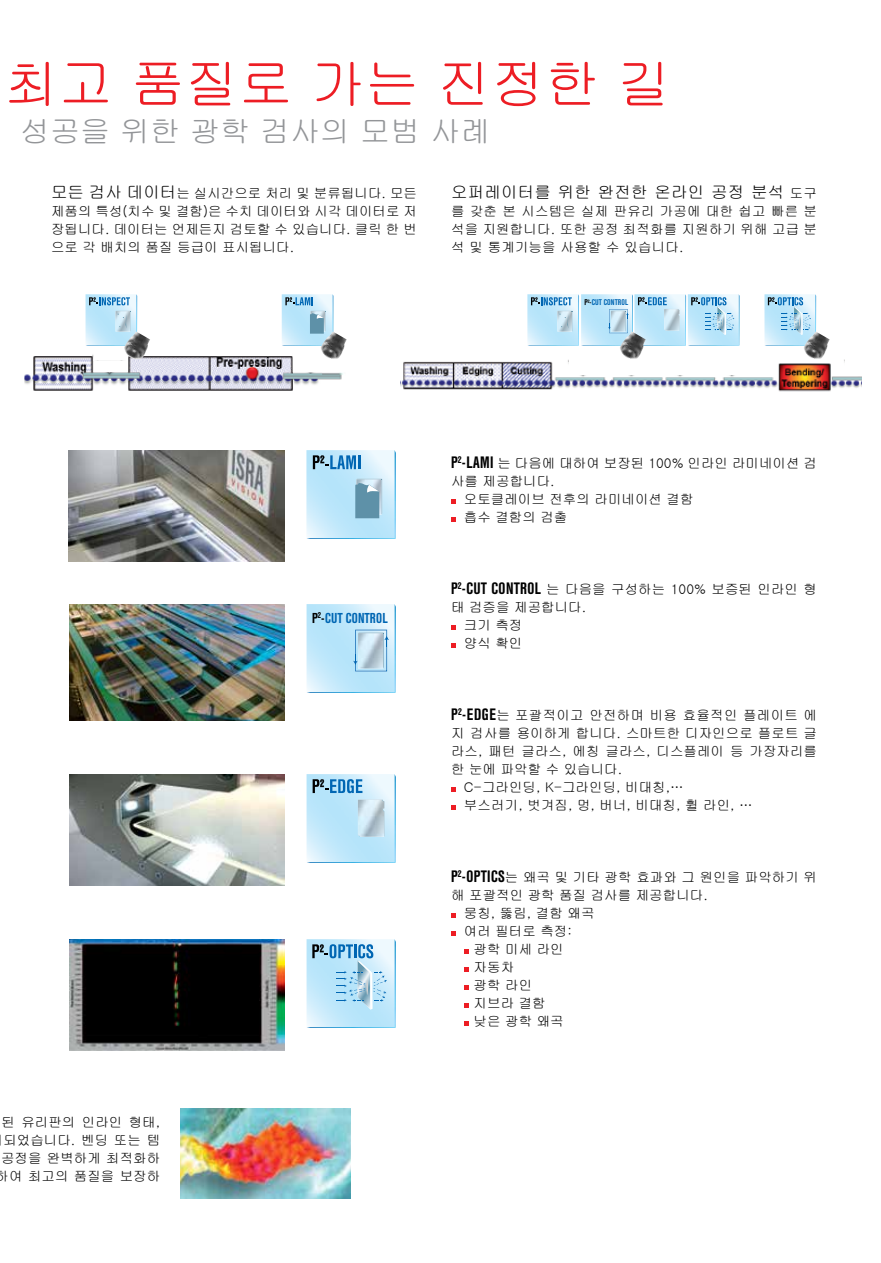
<style>
.page{position:relative;width:881px;height:1263px;background:#fff}
.page>*{position:absolute;margin:0;border:0;box-sizing:border-box;transform-origin:0 0}
.t1{font:54px "Gulim";color:#ed1d24}
.t2{font:30px "Gulim";color:#939598}
.t3{font:16.5px "Gulim";letter-spacing:.01em;color:#000}
.t4{font:500 14.4px "Helvetica Con BQ";letter-spacing:.02em;color:#0066b3}
.t5{font:13.5px/18px "Gulim";color:#000;text-align:justify}
.t6{font:13.5px "Gulim";letter-spacing:.02em;color:#000}
.t7{font:500 8.25px "Helvetica Con BQ";letter-spacing:.02em;color:#0066b3}
.s1{font-size:16.5px}
.s2{font-size:13.5px}
.s3{color:#000}
.s4{font-family:"Helvetica Con BQ";font-weight:500;font-size:16.5px}
</style>
<div class="page">
<img style="left:306px;top:450px;width:89px;height:88px">
<img style="left:306px;top:538px;width:88px;height:1px">
<svg style="left:313px;top:455px;width:47px;height:14px"></svg>
<svg style="left:355px;top:479px;width:27px;height:39px"></svg>
<img style="left:69px;top:450px;width:215px;height:111px">
<img style="left:306px;top:774px;width:89px;height:88px">
<img style="left:306px;top:862px;width:88px;height:1px">
<svg style="left:312px;top:779px;width:50px;height:14px"></svg>
<svg style="left:358px;top:799px;width:27px;height:38px"></svg>
<img style="left:69px;top:774px;width:215px;height:111px">
<img style="left:306px;top:939px;width:89px;height:88px">
<img style="left:306px;top:1027px;width:88px;height:1px">
<svg style="left:312px;top:944px;width:75px;height:66px;background:#aad5ec"></svg>
<img style="left:69px;top:939px;width:215px;height:111px">
<img style="left:306px;top:604px;width:89px;height:88px">
<img style="left:306px;top:692px;width:88px;height:1px">
<svg style="left:353px;top:630px;width:36px;height:41px"></svg>
<img style="left:69px;top:604px;width:215px;height:116px">
<img style="left:180px;top:1109px;width:170px;height:89px">
<svg style="left:451px;top:499px;width:4px;height:5px"></svg>
<svg style="left:451px;top:517px;width:4px;height:5px"></svg>
<svg style="left:451px;top:625px;width:4px;height:5px"></svg>
<svg style="left:451px;top:643px;width:4px;height:5px"></svg>
<svg style="left:451px;top:787px;width:4px;height:5px"></svg>
<svg style="left:451px;top:805px;width:4px;height:5px"></svg>
<svg style="left:451px;top:913px;width:4px;height:5px"></svg>
<svg style="left:451px;top:931px;width:4px;height:5px"></svg>
<svg style="left:464px;top:949px;width:4px;height:5px"></svg>
<svg style="left:464px;top:967px;width:4px;height:5px"></svg>
<svg style="left:464px;top:985px;width:4px;height:5px"></svg>
<svg style="left:464px;top:1003px;width:4px;height:5px"></svg>
<svg style="left:464px;top:1021px;width:4px;height:5px"></svg>
<img style="left:400px;top:359px;width:461px;height:33px">
<div style="left:569px;top:359px;width:179px;height:16px;background:#fff"></div>
<div style="left:844px;top:359px;width:17px;height:17px;background:#fff"></div>
<img style="left:764px;top:294px;width:52px;height:51px">
<img style="left:764px;top:345px;width:51px;height:1px">
<svg style="left:767px;top:297px;width:43px;height:38px;background:#a6d2ea"></svg>
<img style="left:281px;top:294px;width:52px;height:51px">
<svg style="left:285px;top:297px;width:28px;height:8px"></svg>
<svg style="left:310px;top:311px;width:16px;height:23px"></svg>
<img style="left:581px;top:294px;width:51px;height:51px">
<img style="left:581px;top:345px;width:50px;height:1px">
<svg style="left:607px;top:309px;width:21px;height:24px"></svg>
<img style="left:634px;top:294px;width:105px;height:51px">
<svg style="left:637px;top:297px;width:43px;height:33px"></svg>
<img style="left:687px;top:345px;width:51px;height:1px">
<svg style="left:691px;top:297px;width:43px;height:38px;background:#a7d3ea"></svg>
<img style="left:85px;top:294px;width:52px;height:51px">
<svg style="left:24px;top:345px;width:319px;height:46px"></svg>
<svg style="left:89px;top:297px;width:41px;height:8px"></svg>
<svg style="left:116px;top:311px;width:15px;height:21px"></svg>
<img style="left:527px;top:294px;width:52px;height:51px">
<img style="left:527px;top:345px;width:51px;height:1px">
<svg style="left:530px;top:297px;width:41px;height:8px"></svg>
<svg style="left:557px;top:311px;width:15px;height:21px"></svg>
<img style="left:124px;top:331px;width:26px;height:29px">
<img style="left:320px;top:331px;width:26px;height:29px">
<img style="left:619px;top:331px;width:26px;height:28px">
<img style="left:803px;top:331px;width:26px;height:29px">
<h1 class="t1" style="left:5px;top:57px;width:667px">최고 품질로 가는 진정한 길</h1>
<h2 class="t2" style="left:20px;top:116px;width:471px">성공을 위한 광학 검사의 모범 사례</h2>
<p class="t5" style="left:51px;top:184px;width:367px"><span class="s1">모든 검사 데이터</span>는 실시간으로 처리 및 분류됩니다. 모든 제품의 특성(치수 및 결함)은 수치 데이터와 시각 데이터로 저 장됩니다. 데이터는 언제든지 검토할 수 있습니다. 클릭 한 번 으로 각 배치의 품질 등급이 표시됩니다.</p>
<p class="t3" style="left:451px;top:184px;width:367px">오퍼레이터를 위한 완전한 온라인 공정 분석 <span class="s2">도구</span></p>
<p class="t5" style="left:451px;top:202px;width:367px">를 갖춘 본 시스템은 실제 판유리 가공에 대한 쉽고 빠른 분 석을 지원합니다. 또한 공정 최적화를 지원하기 위해 고급 분 석 및 통계기능을 사용할 수 있습니다.</p>
<p class="t7" style="left:584px;top:298px;width:45px"><span class="s3">P</span><sup>2</sup><span class="s3">-</span>CUT CONTROL</p>
<p class="t5" style="left:-4px;top:1113px;width:166px;text-align:center">된 유리판의 인라인 형태, 되었습니다. 벤딩 또는 템 공정을 완벽하게 최적화하 하여 최고의 품질을 보장하</p>
<p class="t4" style="left:312px;top:610px;width:77px"><span class="s3">P</span><sup>2</sup><span class="s3">-</span>CUT CONTROL</p>
<p class="t5" style="left:451px;top:454px;width:367px"><span class="s4">P</span><sup>2</sup><span class="s4">-LAMI</span> 는 다음에 대하여 보장된 100% 인라인 라미네이션 검</p>
<p class="t5" style="left:451px;top:472px;width:105px">사를 제공합니다.</p>
<p class="t5" style="left:463px;top:490px;width:231px">오토클레이브 전후의 라미네이션 결함</p>
<p class="t5" style="left:463px;top:508px;width:105px">흡수 결함의 검출</p>
<p class="t5" style="left:451px;top:580px;width:367px"><span class="s4">P</span><sup>2</sup><span class="s4">-CUT CONTROL</span> 는 다음을 구성하는 100% 보증된 인라인 형</p>
<p class="t5" style="left:451px;top:598px;width:136px">태 검증을 제공합니다.</p>
<p class="t5" style="left:463px;top:616px;width:60px">크기 측정</p>
<p class="t5" style="left:463px;top:634px;width:60px">양식 확인</p>
<p class="t6" style="left:451px;top:708px;width:367px"><span class="s4">P</span><sup>2</sup><span class="s4">-EDGE</span>는 포괄적이고 안전하며 비용 효율적인 플레이트 에</p>
<p class="t5" style="left:451px;top:724px;width:367px">지 검사를 용이하게 합니다. 스마트한 디자인으로 플로트 글</p>
<p class="t5" style="left:451px;top:742px;width:367px">라스, 패턴 글라스, 에칭 글라스, 디스플레이 등 가장자리를</p>
<p class="t5" style="left:451px;top:760px;width:172px">한 눈에 파악할 수 있습니다.</p>
<p class="t5" style="left:463px;top:778px;width:221px">C-그라인딩, K-그라인딩, 비대칭,…</p>
<p class="t5" style="left:463px;top:796px;width:290px">부스러기, 벗겨짐, 멍, 버너, 비대칭, 휠 라인, …</p>
<p class="t5" style="left:451px;top:868px;width:367px"><span class="s4">P</span><sup>2</sup><span class="s4">-OPTICS</span>는 왜곡 및 기타 광학 효과와 그 원인을 파악하기 위</p>
<p class="t5" style="left:451px;top:886px;width:258px">해 포괄적인 광학 품질 검사를 제공합니다.</p>
<p class="t5" style="left:463px;top:904px;width:132px">뭉칭, 뚫림, 결함 왜곡</p>
<p class="t5" style="left:463px;top:922px;width:109px">여러 필터로 측정:</p>
<p class="t5" style="left:473px;top:940px;width:91px">광학 미세 라인</p>
<p class="t5" style="left:473px;top:958px;width:42px">자동차</p>
<p class="t5" style="left:473px;top:976px;width:60px">광학 라인</p>
<p class="t5" style="left:473px;top:994px;width:73px">지브라 결함</p>
<p class="t5" style="left:473px;top:1012px;width:91px">낮은 광학 왜곡</p>
</div>
